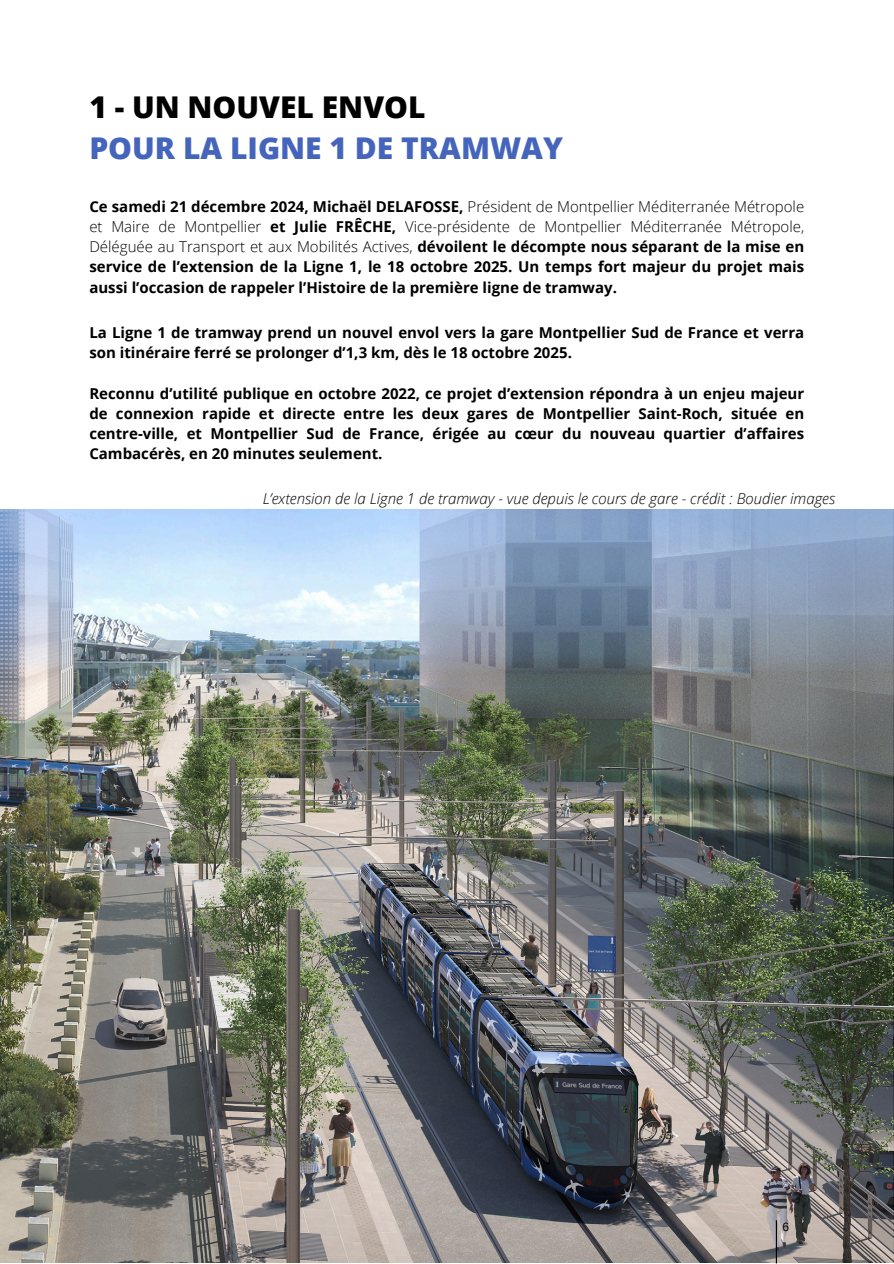
<style>
.page{position:relative;width:894px;height:1264px;background:#fff}
.page>*{position:absolute;margin:0;border:0;box-sizing:border-box;transform-origin:0 0}
.t1{font:800 30px "Open Sans";color:#4465bb}
.t2{font:800 30px "Open Sans";color:#000}
.t3{font:700 15px/20.2px "Open Sans";color:#000;text-align:justify}
.t4{font:italic 300 15px "Open Sans";color:#000}
.t5{font:12px "Arimo";color:#000}
.s1{font-weight:300}
</style>
<div class="page">
<img style="left:0;top:510px;width:893px;height:752px">
<hr style="left:775px;top:1220px;width:1px;height:43px;background:#000">
<h1 class="t2" style="left:89px;top:86px;width:337px">1 - UN NOUVEL ENVOL</h1>
<h1 class="t1" style="left:89px;top:127px;width:475px">POUR LA LIGNE 1 DE TRAMWAY</h1>
<p class="t3" style="left:89px;top:196px;width:716px">Ce samedi 21 décembre 2024, Michaël DELAFOSSE, <span class="s1">Président de Montpellier Méditerranée Métropole et Maire de Montpellier</span> et Julie FRÊCHE, <span class="s1">Vice-présidente de Montpellier Méditerranée Métropole, Déléguée au Transport et aux Mobilités Actives,</span> dévoilent le décompte nous séparant de la mise en service de l’extension de la Ligne 1, le 18 octobre 2025. Un temps fort majeur du projet mais aussi l’occasion de rappeler l’Histoire de la première ligne de tramway.</p>
<p class="t3" style="left:89px;top:322px;width:716px">La Ligne 1 de tramway prend un nouvel envol vers la gare Montpellier Sud de France et verra son itinéraire ferré se prolonger d’1,3 km, dès le 18 octobre 2025.</p>
<p class="t3" style="left:89px;top:382px;width:716px">Reconnu d’utilité publique en octobre 2022, ce projet d’extension répondra à un enjeu majeur de connexion rapide et directe entre les deux gares de Montpellier Saint-Roch, située en centre-ville, et Montpellier Sud de France, érigée au cœur du nouveau quartier d’affaires Cambacérès, en 20 minutes seulement.</p>
<p class="t4" style="left:263px;top:488px;width:573px">L’extension de la Ligne 1 de tramway - vue depuis le cours de gare - crédit : Boudier images</p>
<p class="t5" style="left:782px;top:1220px;width:8px">6</p>
</div>
